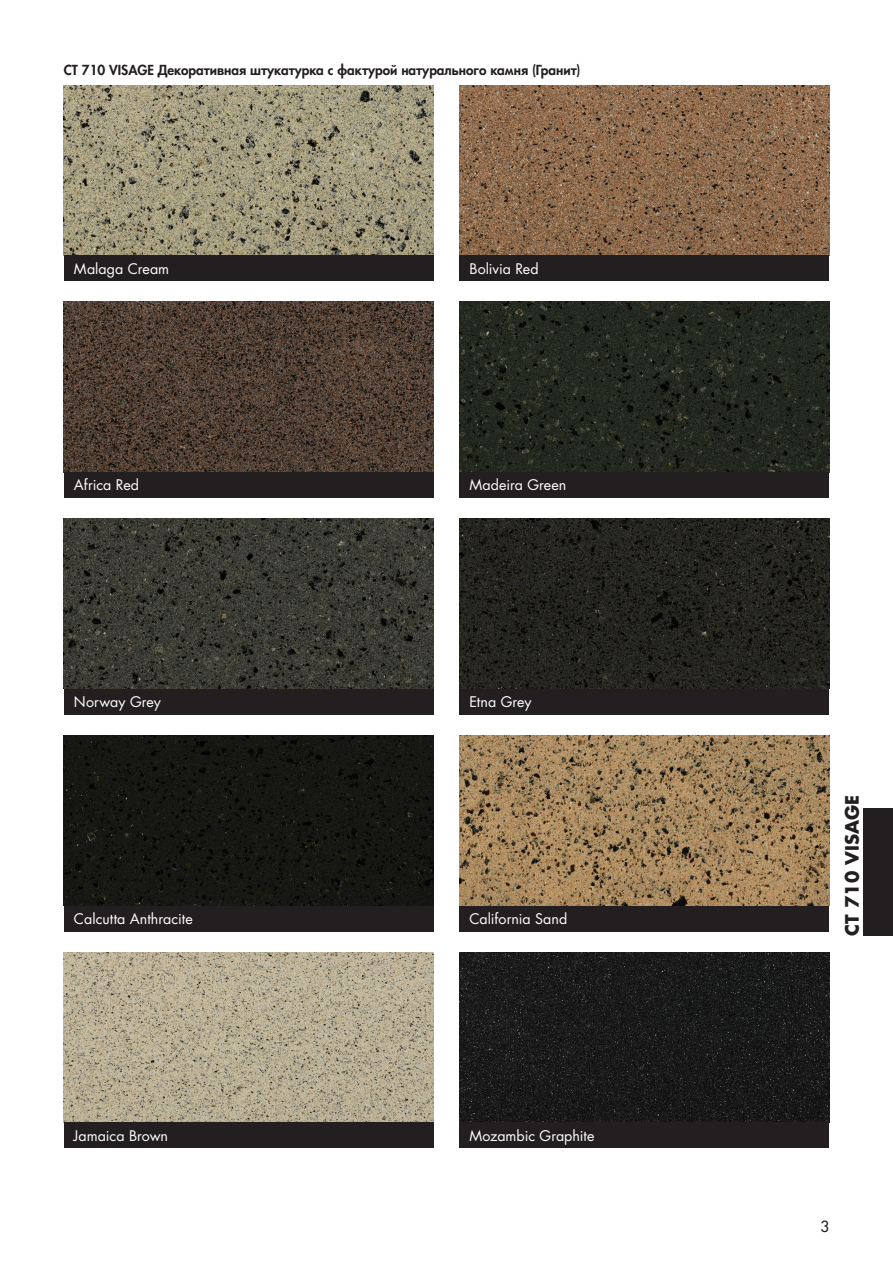
<style>
.page{position:relative;width:893px;height:1263px;background:#fff}
.page>*{position:absolute;margin:0;border:0;box-sizing:border-box;transform-origin:0 0}
.prod_vertikal{font:700 18px "Favorit";color:#231f20}
.t1{font:15px "Favorit";color:#231f20}
._1_PODPISY_FOTEK{font:14.25px "Favorit";color:#fff}
.svoystva{font:800 13.5px "Favorit";color:#231f20}
</style>
<div class="page">
<div style="left:863px;top:808px;width:30px;height:127px;background:#231f20"></div>
<img style="left:64px;top:85px;width:370px;height:170px">
<div style="left:64px;top:255px;width:370px;height:26px;background:#231f20"></div>
<img style="left:459px;top:85px;width:370px;height:170px">
<div style="left:459px;top:255px;width:370px;height:26px;background:#231f20"></div>
<img style="left:64px;top:302px;width:370px;height:170px">
<div style="left:64px;top:472px;width:370px;height:25px;background:#231f20"></div>
<img style="left:459px;top:302px;width:370px;height:170px">
<div style="left:459px;top:472px;width:370px;height:25px;background:#231f20"></div>
<img style="left:64px;top:519px;width:370px;height:170px">
<div style="left:64px;top:689px;width:370px;height:25px;background:#231f20"></div>
<img style="left:459px;top:519px;width:370px;height:170px">
<div style="left:459px;top:689px;width:370px;height:25px;background:#231f20"></div>
<img style="left:64px;top:736px;width:370px;height:170px">
<div style="left:64px;top:906px;width:370px;height:25px;background:#231f20"></div>
<img style="left:459px;top:736px;width:370px;height:170px">
<div style="left:459px;top:906px;width:370px;height:25px;background:#231f20"></div>
<img style="left:64px;top:952px;width:370px;height:171px">
<div style="left:64px;top:1123px;width:370px;height:25px;background:#231f20"></div>
<img style="left:459px;top:952px;width:370px;height:171px">
<div style="left:459px;top:1123px;width:370px;height:25px;background:#231f20"></div>
<p class="svoystva" style="left:64px;top:61px;width:518px">CT 710 VISAGE Декоративная штукатурка с фактурой натурального камня (Гранит)</p>
<p class="_1_PODPISY_FOTEK" style="left:74px;top:259px;width:97px">Malaga Cream</p>
<p class="_1_PODPISY_FOTEK" style="left:469px;top:259px;width:71px">Bolivia Red</p>
<p class="_1_PODPISY_FOTEK" style="left:74px;top:476px;width:67px">Africa Red</p>
<p class="_1_PODPISY_FOTEK" style="left:469px;top:476px;width:98px">Madeira Green</p>
<p class="_1_PODPISY_FOTEK" style="left:74px;top:693px;width:88px">Norway Grey</p>
<p class="_1_PODPISY_FOTEK" style="left:469px;top:693px;width:64px">Etna Grey</p>
<p class="_1_PODPISY_FOTEK" style="left:74px;top:909px;width:120px">Calcutta Anthracite</p>
<p class="_1_PODPISY_FOTEK" style="left:469px;top:909px;width:99px">California Sand</p>
<p class="_1_PODPISY_FOTEK" style="left:74px;top:1126px;width:96px">Jamaica Brown</p>
<p class="_1_PODPISY_FOTEK" style="left:469px;top:1126px;width:127px">Mozambic Graphite</p>
<p class="prod_vertikal" style="left:839px;top:935px;width:142px;rotate:-90deg">СТ 710 VISAGE</p>
<p class="t1" style="left:820px;top:1217px;width:10px">3</p>
</div>
